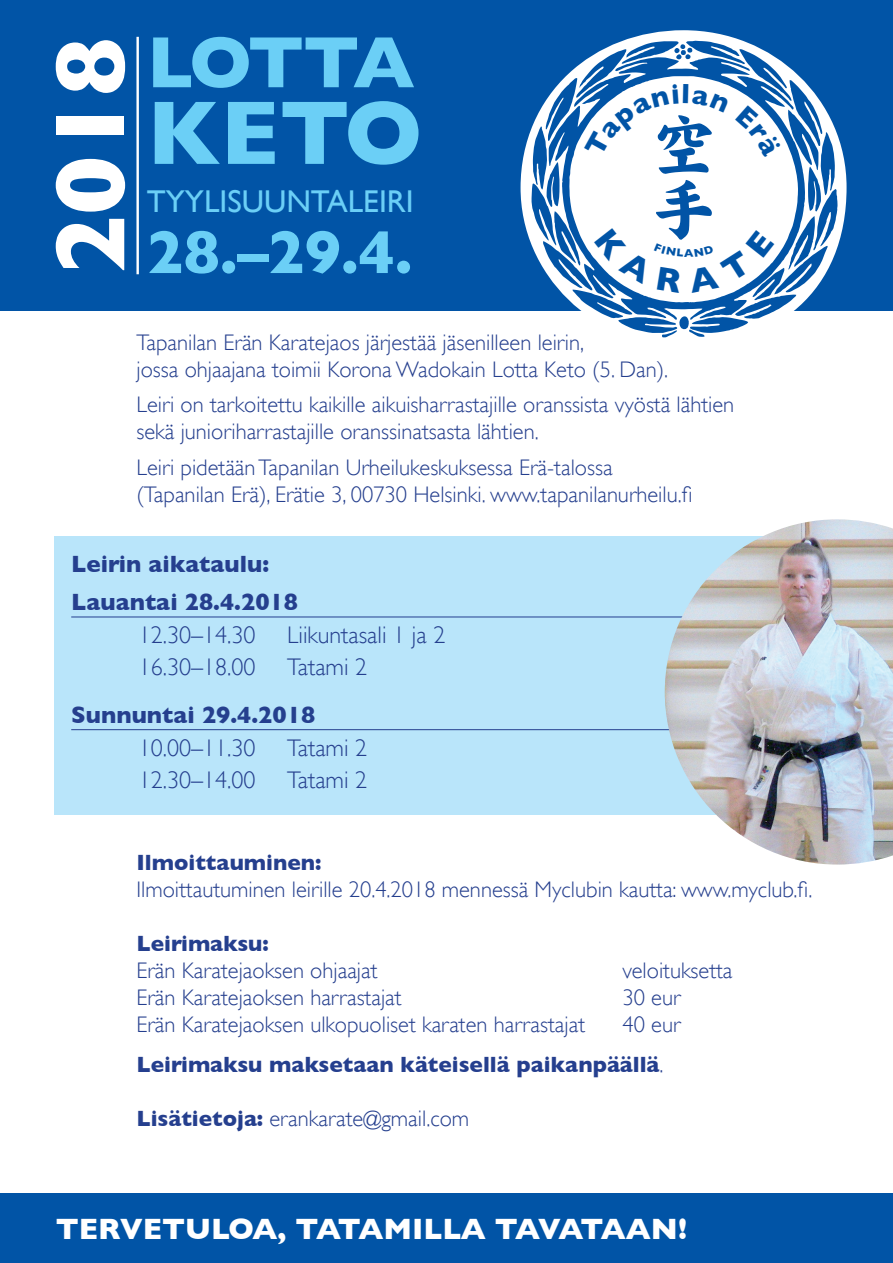
<style>
.page{position:relative;width:893px;height:1263px;background:#fff}
.page>*{position:absolute;margin:0;border:0;box-sizing:border-box;transform-origin:0 0}
.t1{font:700 99.9px "Gill Sans";color:#fff}
.t2{font:700 91.5px "Gill Sans";color:#6bcff6}
.t3{font:700 73.5px "Gill Sans";letter-spacing:-.055em;color:#6bcff6}
.t4{font:700 61.5px "Gill Sans";color:#6bcff6}
.t5{font:31.5px "Gill Sans";color:#6bcff6}
.t6{font:700 30px "Gill Sans";letter-spacing:-.005em;color:#fff}
.t7{font:300 24px "Gill Sans";color:#253f8e}
.t8{font:700 24px/37.7px "Gill Sans";color:#253f8e}
.t9{font:300 22.5px/27px "Gill Sans";color:#253f8e}
.t10{font:700 22.5px/39.8px "Gill Sans";color:#253f8e}
.s1{font-weight:300}
.s2{font-weight:700}
</style>
<div class="page">
<div style="left:0;top:0;width:893px;height:310px;background:#0154a6"></div>
<div style="left:520px;top:30px;width:326px;height:316px;background:#fff;border-radius:50%"></div>
<div style="left:54px;top:536px;width:839px;height:278px;background:#b9e5fa"></div>
<div style="left:0;top:1193px;width:893px;height:70px;background:#0154a6"></div>
<hr style="left:136px;top:37px;width:3px;height:237px;background:#fff">
<hr style="left:71px;top:617px;width:654px;height:1px;background:#253f8e">
<hr style="left:71px;top:729px;width:622px;height:1px;background:#253f8e">
<img style="left:665px;top:519px;width:228px;height:345px">
<svg style="left:531px;top:41px;width:306px;height:296px"></svg>
<h1 class="t1" style="left:32px;top:274px;width:239px;rotate:-90deg">2018</h1>
<h3 class="t3" style="left:147px;top:19px;width:269px">LOTTA</h3>
<h2 class="t2" style="left:147px;top:79px;width:277px">KETO</h2>
<h3 class="t5" style="left:147px;top:183px;width:268px">TYYLISUUNTALEIRI</h3>
<h3 class="t4" style="left:147px;top:216px;width:267px">28.–29.4.</h3>
<p class="t9" style="left:136px;top:328px;width:533px">Tapanilan Erän Karatejaos järjestää jäsenilleen leirin,<br>jossa ohjaajana toimii Korona Wadokain Lotta Keto (5. Dan).</p>
<p class="t9" style="left:136px;top:391px;width:599px">Leiri on tarkoitettu kaikille aikuisharrastajille oranssista vyöstä lähtien sekä junioriharrastajille oranssinatsasta lähtien.</p>
<p class="t9" style="left:136px;top:453px;width:558px">Leiri pidetään Tapanilan Urheilukeskuksessa Erä-talossa (Tapanilan Erä), Erätie 3, 00730 Helsinki. www.tapanilanurheilu.fi</p>
<p class="t8" style="left:71px;top:545px;width:228px">Leirin aikataulu:<br>Lauantai 28.4.2018</p>
<p class="t7" style="left:139px;top:621px;width:118px">12.30–14.30</p>
<p class="t7" style="left:287px;top:621px;width:160px">Liikuntasali 1 ja 2</p>
<p class="t7" style="left:139px;top:653px;width:118px">16.30–18.00</p>
<p class="t7" style="left:287px;top:653px;width:82px">Tatami 2</p>
<p class="t8" style="left:71px;top:696px;width:246px">Sunnuntai 29.4.2018</p>
<p class="t7" style="left:139px;top:734px;width:118px">10.00–11.30</p>
<p class="t7" style="left:287px;top:734px;width:82px">Tatami 2</p>
<p class="t7" style="left:139px;top:766px;width:118px">12.30–14.00</p>
<p class="t7" style="left:287px;top:766px;width:82px">Tatami 2</p>
<p class="t10" style="left:136px;top:843px;width:187px">Ilmoittauminen:</p>
<p class="t9" style="left:136px;top:876px;width:677px">Ilmoittautuminen leirille 20.4.2018 mennessä Myclubin kautta: www.myclub.fi.</p>
<p class="t10" style="left:136px;top:924px;width:134px">Leirimaksu:</p>
<p class="t9" style="left:136px;top:957px;width:243px">Erän Karatejaoksen ohjaajat</p>
<p class="t9" style="left:622px;top:957px;width:112px">veloituksetta</p>
<p class="t9" style="left:136px;top:984px;width:267px">Erän Karatejaoksen harrastajat</p>
<p class="t9" style="left:622px;top:984px;width:60px">30 eur</p>
<p class="t9" style="left:136px;top:1011px;width:450px">Erän Karatejaoksen ulkopuoliset karaten harrastajat</p>
<p class="t10" style="left:136px;top:1005px;width:546px;text-indent:486px"><span class="s1">40 eur<br></span>Leirimaksu maksetaan käteisellä paikanpäällä<span class="s1">.</span></p>
<p class="t9" style="left:136px;top:1105px;width:334px"><span class="s2">Lisätietoja:</span> erankarate@gmail.com</p>
<h3 class="t6" style="left:56px;top:1211px;width:633px">TERVETULOA, TATAMILLA TAVATAAN!</h3>
</div>
